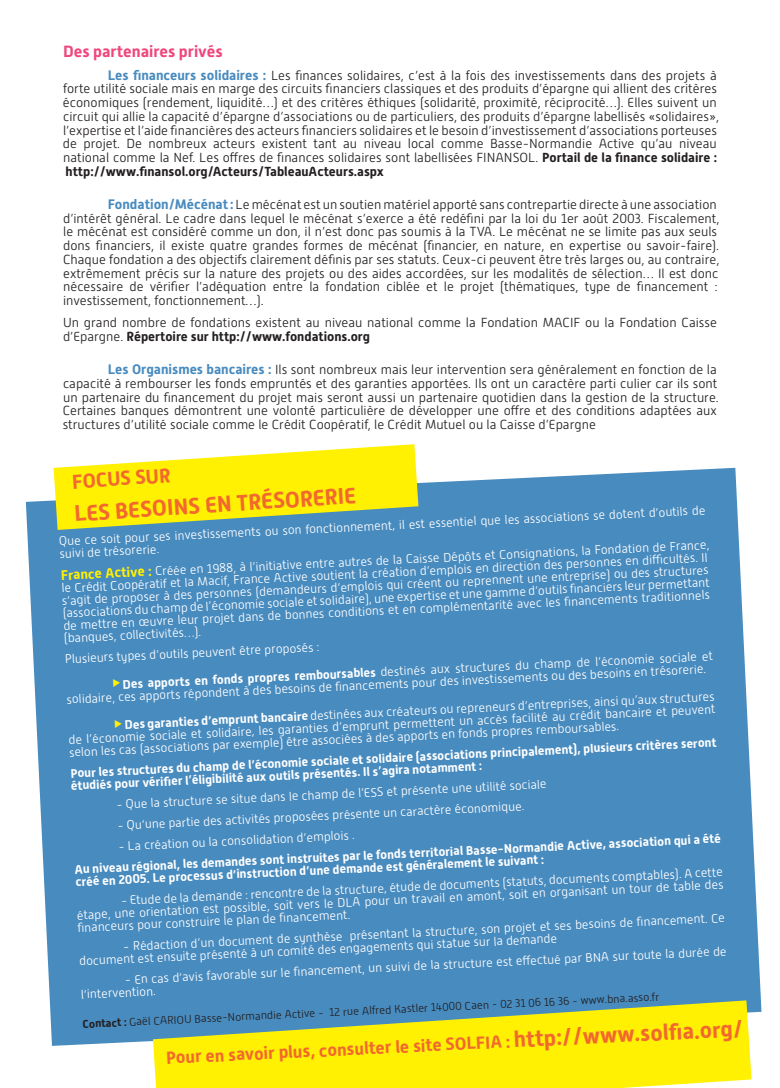
<style>
.page{position:relative;width:780px;height:1088px;background:#fff}
.page>*{position:absolute;margin:0;border:0;box-sizing:border-box;transform-origin:0 0}
.t1{font:700 22.5px "Alwyn New";color:#f2682e}
.t2{font:700 20px "Alwyn New";color:#f2682e}
.t3{font:700 17.5px "Alwyn New";color:#f2682e}
.t4{font:700 16.25px "Alwyn New";color:#f0477e}
.t5{font:300 13.12px/13.8px "Alwyn New";color:#231f20}
.t6{font:300 12.5px/12.5px "Alwyn New";color:#fff}
.t7{font:700 12.5px/11.9px "Alwyn New";color:#fff}
.t8{font:300 11.25px "Alwyn New";color:#231f20}
.s1{font-weight:700;font-size:13.75px;color:#488bbf}
.s2{font-weight:700}
.s3{font-weight:700;font-size:13.75px;color:#fff101}
.s4{color:#fff101}
.s5{font-size:22.5px}
</style>
<div class="page">
<div style="left:26px;top:468px;width:735px;height:578px;background:#488bbf"></div>
<svg style="left:153px;top:1000px;width:598px;height:88px;background:#d5d931"></svg>
<svg style="left:54px;top:444px;width:364px;height:86px;background:#e5e440"></svg>
<p class="t4" style="left:63px;top:42px;width:161px">Des partenaires privés</p>
<p class="t5" style="left:63px;top:68px;width:657px;text-indent:45px"><span class="s1">Les financeurs solidaires :</span> Les finances solidaires, c’est à la fois des investissements dans des projets à forte utilité sociale mais en marge des circuits financiers classiques et des produits d’épargne qui allient des critères économiques (rendement, liquidité…) et des critères éthiques (solidarité, proximité, réciprocité…). Elles suivent un circuit qui allie la capacité d’épargne d’associations ou de particuliers, des produits d’épargne labellisés «solidaires», l’expertise et l’aide financières des acteurs financiers solidaires et le besoin d’investissement d’associations porteuses de projet. De nombreux acteurs existent tant au niveau local comme Basse-Normandie Active qu’au niveau national comme la Nef. Les offres de finances solidaires sont labellisées FINANSOL. <span class="s2">Portail de la finance solidaire : http://www.finansol.org/Acteurs/TableauActeurs.aspx</span></p>
<p class="t5" style="left:63px;top:198px;width:658px;text-indent:45px"><span class="s1">Fondation/Mécénat :</span> Le mécénat est un soutien matériel apporté sans contrepartie directe à une association d’intérêt général. Le cadre dans lequel le mécénat s’exerce a été redéfini par la loi du 1er août 2003. Fiscalement, le mécénat est considéré comme un don, il n’est donc pas soumis à la TVA. Le mécénat ne se limite pas aux seuls dons financiers, il existe quatre grandes formes de mécénat (financier, en nature, en expertise ou savoir-faire).<br>Chaque fondation a des objectifs clairement définis par ses statuts. Ceux-ci peuvent être très larges ou, au contraire, extrêmement précis sur la nature des projets ou des aides accordées, sur les modalités de sélection… Il est donc nécessaire de vérifier l’adéquation entre la fondation ciblée et le projet (thématiques, type de financement : investissement, fonctionnement…).</p>
<p class="t5" style="left:63px;top:316px;width:655px">Un grand nombre de fondations existent au niveau national comme la Fondation MACIF ou la Fondation Caisse d’Epargne. <span class="s2">Répertoire sur http://www.fondations.org</span></p>
<p class="t5" style="left:63px;top:363px;width:657px;text-indent:45px"><span class="s1">Les Organismes bancaires :</span> Ils sont nombreux mais leur intervention sera généralement en fonction de la capacité à rembourser les fonds empruntés et des garanties apportées. Ils ont un caractère parti culier car ils sont un partenaire du financement du projet mais seront aussi un partenaire quotidien dans la gestion de la structure.<br>Certaines banques démontrent une volonté particulière de développer une offre et des conditions adaptées aux structures d’utilité sociale comme le Crédit Coopératif, le Crédit Mutuel ou la Caisse d’Epargne</p>
<h2 class="t2" style="left:71px;top:470px;width:96px;rotate:-4deg">focus sur</h2>
<h1 class="t1" style="left:73px;top:501px;width:284px;rotate:-4deg">le s be soins en trésorerie</h1>
<p class="t6" style="left:59px;top:537px;width:648px;line-height:11.2px;rotate:-3deg">Que ce soit pour ses investissements ou son fonctionnement, il est essentiel que les associations se dotent d’outils de suivi de trésorerie.</p>
<p class="t6" style="left:60px;top:571px;width:651px;rotate:-3deg"><span class="s3">France Active :</span> Créée en 1988, à l’initiative entre autres de la Caisse Dépôts et Consignations, la Fondation de France, le Crédit Coopératif et la Macif, France Active soutient la création d’emplois en direction des personnes en diffi cultés. Il s’agit de proposer à des personnes (demandeurs d’emplois qui créent ou reprennent une entreprise) ou des structures (associations du champ de l’économie sociale et solidaire), une expertise et une gamme d’outils fi nanciers leur permettant de mettre en œuvre leur projet dans de bonnes conditions et en complémentarité avec les fi nancements traditionnels</p>
<p class="t6" style="left:63px;top:628px;width:256px;line-height:21.1px;rotate:-3deg">(banques, collectivités…).<br>Plusieurs types d’outils peuvent être proposés :</p>
<p class="t6" style="left:66px;top:683px;width:649px;line-height:11.9px;text-indent:45px;rotate:-3deg"><span class="s4">◆</span><span class="s2">Des apports en fonds propres remboursables</span> destinés aux structures du champ de l’économie sociale et solidaire, ces apports répondent à des besoins de fi nancements pour des investissements ou des besoins en trésorerie.</p>
<p class="t6" style="left:68px;top:723px;width:649px;line-height:12.1px;text-align:justify;text-indent:45px;rotate:-3deg"><span class="s4">◆</span><span class="s2">Des garanties d’emprunt bancaire</span> destinées aux créateurs ou repreneurs d’entreprises, ainsi qu’aux structures de l’économie sociale et solidaire, les garanties d’emprunt permettent un accès facilité au crédit bancaire et peuvent selon les cas (associations par exemple) être associées à des apports en fonds propres remboursables.</p>
<p class="t7" style="left:70px;top:769px;width:649px;rotate:-3deg">Pour les structures du champ de l’économie sociale et solidaire (associations principalement), plusieurs critères seront étudiés pour vérifi er l’éligibilité aux outils présentés. Il s’agira notamment :</p>
<p class="t6" style="left:116px;top:799px;width:432px;rotate:-3deg">- Que la structure se situe dans le champ de l’ESS et présente une utilité sociale</p>
<p class="t6" style="left:117px;top:820px;width:409px;rotate:-3deg">- Qu’une partie des activités proposées présente un caractère économique.</p>
<p class="t6" style="left:118px;top:840px;width:238px;rotate:-3deg">- La création ou la consolidation d’emplois .</p>
<p class="t7" style="left:74px;top:865px;width:648px;rotate:-3deg">Au niveau régional, les demandes sont instruites par le fonds territorial Basse-Normandie Active, association qui a été créé en 2005. Le processus d’instruction d’une demande est généralement le suivant :</p>
<p class="t6" style="left:76px;top:898px;width:648px;line-height:12px;text-align:justify;text-indent:45px;rotate:-3deg">- Etude de la demande : rencontre de la structure, étude de documents (statuts, documents comptables). A cette étape, une orientation est possible, soit vers le DLA pour un travail en amont, soit en organisant un tour de table des fi nanceurs pour construire le plan de fi nancement.</p>
<p class="t6" style="left:78px;top:944px;width:648px;line-height:12px;text-indent:45px;rotate:-3deg">- Rédaction d’un document de synthèse présentant la structure, son projet et ses besoins de fi nancement. Ce document est ensuite présenté à un comité des engagements qui statue sur la demande</p>
<p class="t6" style="left:80px;top:978px;width:648px;line-height:11.1px;text-indent:45px;rotate:-3deg">- En cas d’avis favorable sur le fi nancement, un suivi de la structure est eff ectué par BNA sur toute la durée de l’intervention.</p>
<p class="t8" style="left:82px;top:1019px;width:578px;rotate:-3deg"><span class="s2">Contact :</span> Gaël CARIOU Basse-Normandie Active - 12 rue Alfred Kastler 14000 Caen - 02 31 06 16 36 - www.bna.asso.fr</p>
<h3 class="t3" style="left:165px;top:1048px;width:579px;rotate:-3deg">Pour en savoir plus, consulter le site SO LFIA : <span class="s5">http://www.solfi a.org/</span></h3>
</div>
